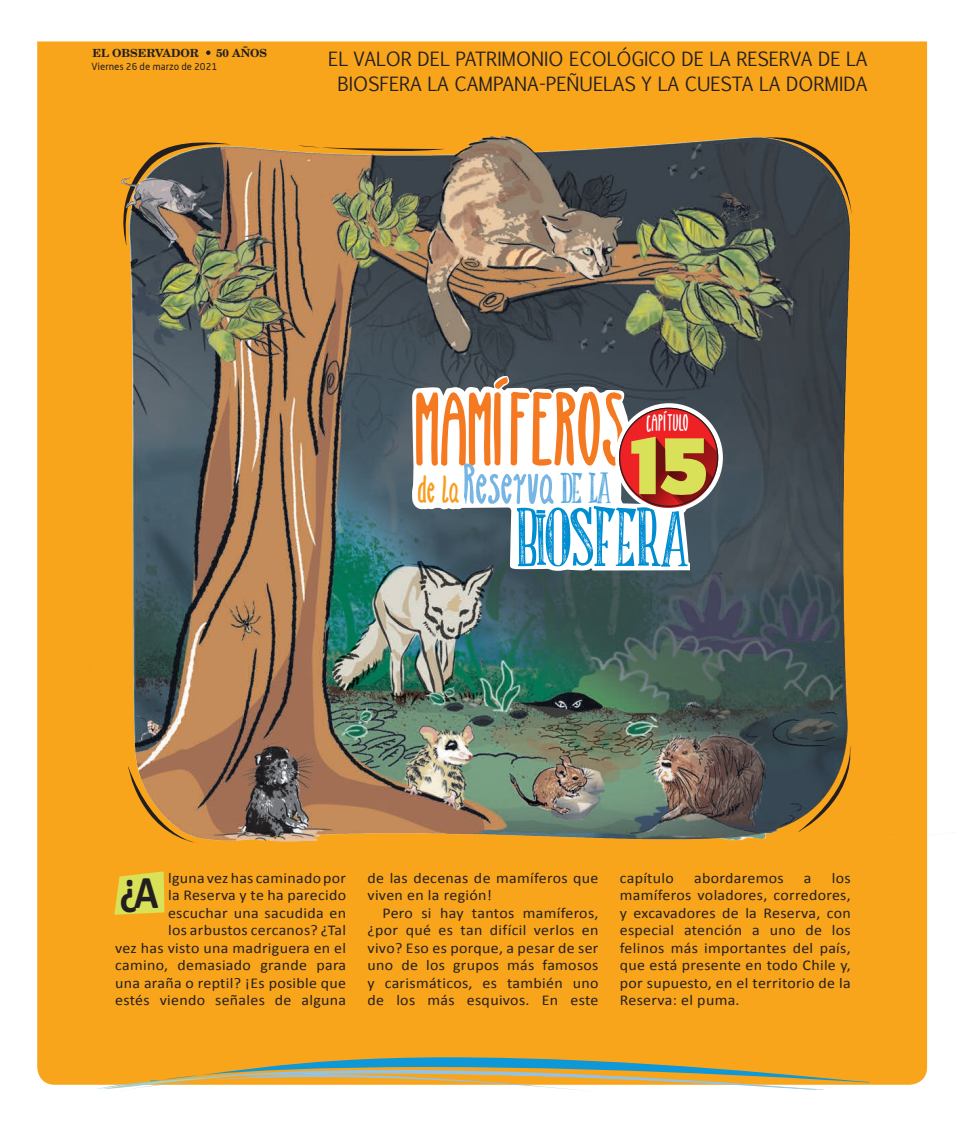
<style>
.page{position:relative;width:959px;height:1124px;background:#fff}
.page>*{position:absolute;margin:0;border:0;box-sizing:border-box;transform-origin:0 0}
.t1{font:109.75px "zai Thin Handwritten Lettering";letter-spacing:-.01em;color:#f47921}
.t2{font:81.5px "LATRUITEAPAPA";letter-spacing:-.01em;color:#008dd1}
.t3{font:60.25px "zai Thin Handwritten Lettering";letter-spacing:-.01em;color:#77b6e4}
.t4{font:700 47.5px "Calibri";color:#231f20;scale:.85 1}
.t5{font:40.88px "zai Thin Handwritten Lettering";color:#f89c1c}
.t6{font:24.88px "zai Thin Handwritten Lettering";color:#fff}
.t7{font:18.75px/25px "Euphemia CAS";color:#231f20;text-align:center}
.t8{font:15px/17.5px "Calibri";letter-spacing:.02em;color:#231f20;text-align:justify;scale:1.06 1}
.t9{font:700 11.25px "New Brunswick";color:#231f20}
.t10{font:10px "Alwyn";color:#231f20}
.s1{font-family:"LATRUITEAPAPA";font-size:42.38px;color:#5babdf}
</style>
<div class="page">
<div style="left:37px;top:41px;width:890px;height:1043px;background:#f9a51b"></div>
<svg style="left:95px;top:1057px;width:774px;height:34px"></svg>
<svg style="left:206px;top:50px;width:4px;height:5px"></svg>
<svg style="left:114px;top:871px;width:50px;height:43px;background:#dcd84f"></svg>
<img style="left:37px;top:85px;width:917px;height:779px">
<svg style="left:411px;top:375px;width:281px;height:197px"></svg>
<svg style="left:615px;top:403px;width:108px;height:109px"></svg>
<div style="left:619px;top:408px;width:99px;height:100px;background:#ee2124;border-radius:50%"></div>
<svg style="left:402px;top:462px;width:69px;height:53px"></svg>
<svg style="left:631px;top:436px;width:86px;height:72px;background:#bc8748"></svg>
<p class="t9" style="left:92px;top:46px;width:108px">EL OBSERVADOR</p>
<p class="t9" style="left:216px;top:46px;width:52px">50 AÑOS</p>
<p class="t10" style="left:91px;top:60px;width:127px">Viernes 26 de marzo de 2021</p>
<p class="t7" style="left:328px;top:46px;width:541px">EL VALOR DEL PATRIMONIO ECOLÓGICO DE LA RESERVA DE LA<br>BIOSFERA LA CAMPANA-PEÑUELAS Y LA CUESTA LA DORMIDA</p>
<h1 class="t1" style="left:416px;top:372px;width:213px">MAMÍFEROS</h1>
<h3 class="t3" style="left:463px;top:452px;width:150px">Reserva<span class="s1">DE LA</span></h3>
<h3 class="t6" style="left:646px;top:410px;width:44px">CAPÍTULO</h3>
<h3 class="t5" style="left:418px;top:468px;width:44px">de la</h3>
<h2 class="t2" style="left:516px;top:480px;width:174px">BIOSFERA</h2>
<p class="t8" style="left:115px;top:868px;width:219px;text-align:right">lguna vez has caminado por<br>la Reserva y te ha parecido escuchar una sacudida en<br>los arbustos cercanos? ¿Tal<br>vez has visto una madriguera en el camino, demasiado grande para una araña o reptil? ¡Es posible que estés viendo señales de alguna</p>
<p class="t8" style="left:367px;top:868px;width:219px">de las decenas de mamíferos que viven en la región!</p>
<h3 class="t4" style="left:120px;top:862px;width:48px">¿A</h3>
<p class="t8" style="left:367px;top:903px;width:219px;text-indent:15px">Pero si hay tantos mamíferos, ¿por qué es tan difícil verlos en vivo? Eso es porque, a pesar de ser uno de los grupos más famosos y carismáticos, es también uno de los más esquivos. En este</p>
<p class="t8" style="left:619px;top:868px;width:53px">capítulo</p>
<p class="t8" style="left:694px;top:868px;width:86px">abordaremos</p>
<p class="t8" style="left:804px;top:868px;width:9px">a</p>
<p class="t8" style="left:619px;top:868px;width:219px;text-indent:212px">los mamíferos voladores, corredores, y excavadores de la Reserva, con especial atención a uno de los felinos más importantes del país, que está presente en todo Chile y, por supuesto, en el territorio de la Reserva: el puma.</p>
</div>
